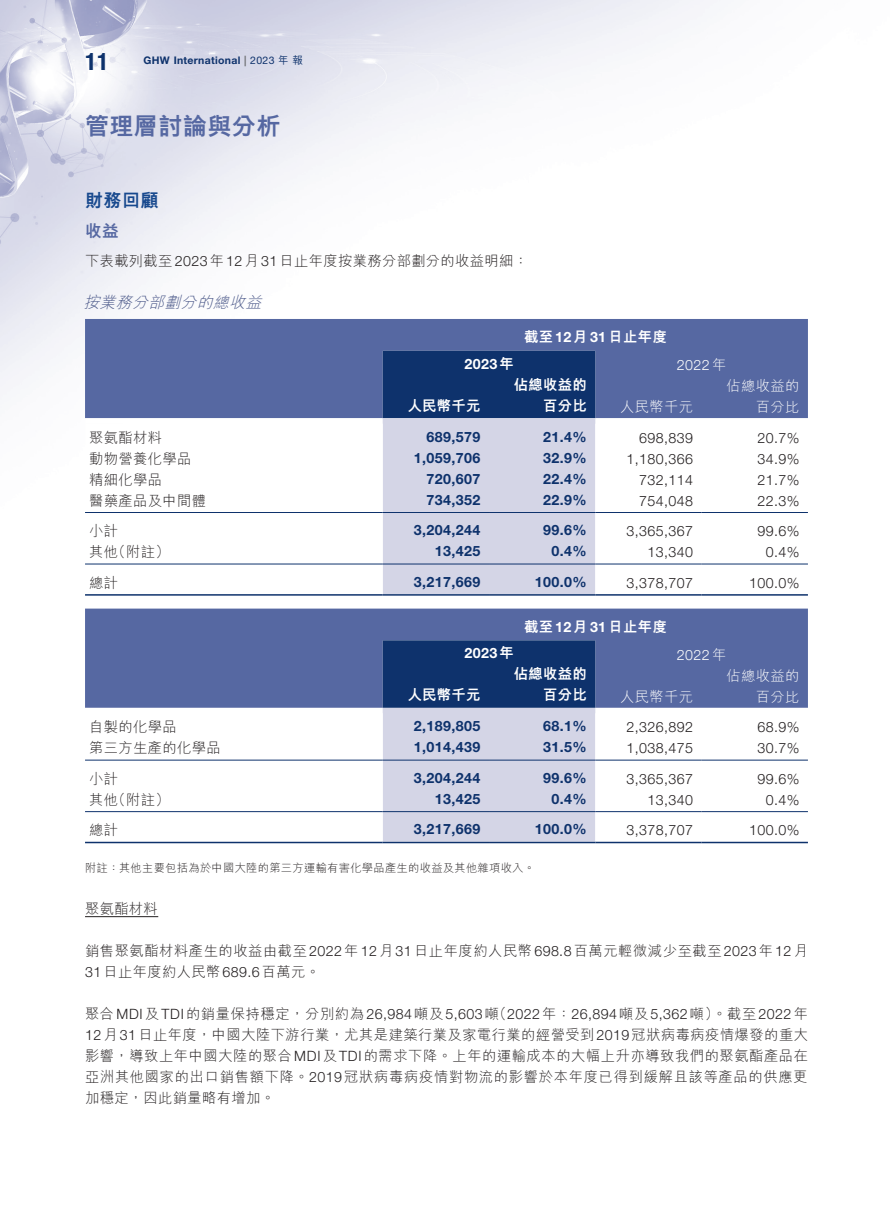
<style>
.page{position:relative;width:893px;height:1212px;background:#fff}
.page>*{position:absolute;margin:0;border:0;box-sizing:border-box;transform-origin:0 0}
.t1{font:800 24px "M Hei HK";letter-spacing:.02em;color:#5668a2}
.t2{font:700 condensed 24px "Helvetica Neue LT Pro";color:#0e326c}
._3__標題{font:800 18px "M Hei HK";color:#18498e}
._4__副標題{font:800 16.5px "M Hei HK";color:#5668a2}
._5__副副標題{font:italic 300 15.75px "M Hei HK";color:#4e5b8b}
._1__內文{font:300 14.25px/21px "M Hei HK";letter-spacing:.03em;color:#231f20}
._1__內文-2{font:300 14.25px "Helvetica Neue LT Pro";letter-spacing:.03em;color:#231f20}
._1__內文-3{font:700 14.25px "Helvetica Neue LT Pro";letter-spacing:.03em;color:#0e326c}
._1__內文-4{font:800 14.25px "M Hei HK";letter-spacing:.03em;color:#fff}
._1__內文-5{font:300 14.25px "M Hei HK";letter-spacing:.03em;color:#fff}
._1__內文-6{font:300 14.25px "Helvetica Neue LT Pro";letter-spacing:.03em;color:#fff}
._1__內文-7{font:700 14.25px "Helvetica Neue LT Pro";letter-spacing:.03em;color:#fff}
._2__附註內文{font:300 11.25px "M Hei HK";letter-spacing:.03em;color:#231f20}
.t3{font:700 10.5px "Helvetica Neue LT Pro";letter-spacing:.03em;color:#0e326c}
.s1{color:#6c6d70}
.s2{font-weight:400}
.s3{font-family:"M Hei HK";font-weight:500}
.s4{font-family:"Helvetica Neue LT Pro"}
.s5{font-family:"Helvetica Neue LT Pro";font-weight:700}
.s6{font-family:"M Hei HK";font-weight:800}
.s7{font-family:"M Hei HK"}
</style>
<div class="page">
<img style="left:0;top:0;width:808px;height:918px">
<div style="left:85px;top:319px;width:723px;height:32px;background:#5668a2"></div>
<svg style="left:85px;top:351px;width:723px;height:73px;background:#4f649a"></svg>
<svg style="left:85px;top:424px;width:723px;height:176px"></svg>
<hr style="left:85px;top:512px;width:298px;height:1px;background:#0e326c">
<hr style="left:383px;top:512px;width:106px;height:1px;background:#0e326c">
<hr style="left:489px;top:512px;width:106px;height:1px;background:#0e326c">
<hr style="left:595px;top:512px;width:107px;height:1px;background:#0e326c">
<hr style="left:702px;top:512px;width:106px;height:1px;background:#0e326c">
<hr style="left:85px;top:564px;width:298px;height:1px;background:#0e326c">
<hr style="left:383px;top:564px;width:106px;height:1px;background:#0e326c">
<hr style="left:489px;top:564px;width:106px;height:1px;background:#0e326c">
<hr style="left:595px;top:564px;width:107px;height:1px;background:#0e326c">
<hr style="left:702px;top:564px;width:106px;height:1px;background:#0e326c">
<hr style="left:85px;top:594px;width:298px;height:2px;background:#0e326c">
<hr style="left:383px;top:594px;width:106px;height:2px;background:#0e326c">
<hr style="left:489px;top:594px;width:106px;height:2px;background:#0e326c">
<hr style="left:595px;top:594px;width:107px;height:2px;background:#0e326c">
<hr style="left:702px;top:594px;width:106px;height:2px;background:#0e326c">
<div style="left:85px;top:609px;width:723px;height:31px;background:#5668a2"></div>
<svg style="left:85px;top:640px;width:723px;height:73px;background:#4d6399"></svg>
<svg style="left:85px;top:713px;width:723px;height:134px"></svg>
<hr style="left:85px;top:760px;width:298px;height:1px;background:#0e326c">
<hr style="left:383px;top:760px;width:106px;height:1px;background:#0e326c">
<hr style="left:489px;top:760px;width:106px;height:1px;background:#0e326c">
<hr style="left:595px;top:760px;width:107px;height:1px;background:#0e326c">
<hr style="left:702px;top:760px;width:106px;height:1px;background:#0e326c">
<hr style="left:85px;top:811px;width:298px;height:1px;background:#0e326c">
<hr style="left:383px;top:811px;width:106px;height:1px;background:#0e326c">
<hr style="left:489px;top:811px;width:106px;height:1px;background:#0e326c">
<hr style="left:595px;top:811px;width:107px;height:1px;background:#0e326c">
<hr style="left:702px;top:811px;width:106px;height:1px;background:#0e326c">
<hr style="left:85px;top:842px;width:298px;height:1px;background:#0e326c">
<hr style="left:383px;top:842px;width:106px;height:1px;background:#0e326c">
<hr style="left:489px;top:842px;width:106px;height:1px;background:#0e326c">
<hr style="left:595px;top:842px;width:107px;height:1px;background:#0e326c">
<hr style="left:702px;top:842px;width:106px;height:1px;background:#0e326c">
<hr style="left:85px;top:916px;width:73px;height:1px;background:#231f20">
<h1 class="t2" style="left:85px;top:47px;width:25px">11</h1>
<p class="t3" style="left:144px;top:53px;width:161px">GHW International <span class="s1">|</span> <span class="s2">2023</span> <span class="s3">年報</span></p>
<h1 class="t1" style="left:85px;top:114px;width:197px">管理層討論與分析</h1>
<p class="_3__標題" style="left:85px;top:192px;width:75px">財務回顧</p>
<p class="_4__副標題" style="left:85px;top:223px;width:35px">收益</p>
<p class="_1__內文" style="left:85px;top:250px;width:445px">下表載列截至<span class="s4">2023</span>年<span class="s4">12</span>月<span class="s4">31</span>日止年度按業務分部劃分的收益明細：</p>
<p class="_5__副副標題" style="left:83px;top:295px;width:183px">按業務分部劃分的總收益</p>
<p class="_1__內文-4" style="left:524px;top:330px;width:144px">截至<span class="s5">12</span>月<span class="s5">31</span>日止年度</p>
<p class="_1__內文" style="left:89px;top:427px;width:74px">聚氨酯材料</p>
<p class="_1__內文-7" style="left:464px;top:355px;width:51px">2023<span class="s6">年</span></p>
<p class="_1__內文-4" style="left:408px;top:398px;width:74px">人民幣千元</p>
<p class="_1__內文-4" style="left:514px;top:377px;width:74px">佔總收益的</p>
<p class="_1__內文-4" style="left:543px;top:398px;width:45px">百分比</p>
<p class="_1__內文-3" style="left:427px;top:428px;width:55px">689,579</p>
<p class="_1__內文-3" style="left:543px;top:428px;width:45px">21.4%</p>
<p class="_1__內文-6" style="left:677px;top:356px;width:51px">2022 <span class="s7">年</span></p>
<p class="_1__內文-5" style="left:620px;top:399px;width:74px">人民幣千元</p>
<p class="_1__內文-2" style="left:639px;top:429px;width:55px">698,839</p>
<p class="_1__內文-5" style="left:727px;top:378px;width:74px">佔總收益的</p>
<p class="_1__內文-5" style="left:756px;top:399px;width:45px">百分比</p>
<p class="_1__內文-2" style="left:757px;top:429px;width:43px">20.7%</p>
<p class="_1__內文" style="left:89px;top:448px;width:104px">動物營養化學品</p>
<p class="_1__內文-3" style="left:414px;top:449px;width:68px">1,059,706</p>
<p class="_1__內文-3" style="left:543px;top:449px;width:45px">32.9%</p>
<p class="_1__內文-2" style="left:627px;top:450px;width:68px">1,180,366</p>
<p class="_1__內文-2" style="left:757px;top:450px;width:43px">34.9%</p>
<p class="_1__內文" style="left:89px;top:469px;width:74px">精細化學品</p>
<p class="_1__內文-3" style="left:427px;top:470px;width:55px">720,607</p>
<p class="_1__內文-3" style="left:543px;top:470px;width:45px">22.4%</p>
<p class="_1__內文-2" style="left:639px;top:471px;width:55px">732,114</p>
<p class="_1__內文-2" style="left:757px;top:471px;width:43px">21.7%</p>
<p class="_1__內文" style="left:89px;top:490px;width:118px">醫藥產品及中間體</p>
<p class="_1__內文-3" style="left:427px;top:491px;width:55px">734,352</p>
<p class="_1__內文-3" style="left:543px;top:491px;width:45px">22.9%</p>
<p class="_1__內文-2" style="left:639px;top:492px;width:55px">754,048</p>
<p class="_1__內文-2" style="left:757px;top:492px;width:43px">22.3%</p>
<p class="_1__內文" style="left:89px;top:520px;width:30px">小計</p>
<p class="_1__內文-3" style="left:414px;top:521px;width:68px">3,204,244</p>
<p class="_1__內文-3" style="left:543px;top:521px;width:45px">99.6%</p>
<p class="_1__內文-2" style="left:627px;top:522px;width:68px">3,365,367</p>
<p class="_1__內文-2" style="left:757px;top:522px;width:43px">99.6%</p>
<p class="_1__內文" style="left:111px;top:541px;width:60px">（附註(</p>
<p class="_1__內文" style="left:89px;top:541px;width:30px">其他</p>
<p class="_1__內文-3" style="left:435px;top:542px;width:47px">13,425</p>
<p class="_1__內文-3" style="left:552px;top:542px;width:37px">0.4%</p>
<p class="_1__內文-2" style="left:648px;top:543px;width:47px">13,340</p>
<p class="_1__內文-2" style="left:766px;top:543px;width:35px">0.4%</p>
<p class="_1__內文" style="left:89px;top:572px;width:30px">總計</p>
<p class="_1__內文-3" style="left:414px;top:573px;width:68px">3,217,669</p>
<p class="_1__內文-3" style="left:535px;top:573px;width:53px">100.0%</p>
<p class="_1__內文-2" style="left:627px;top:574px;width:68px">3,378,707</p>
<p class="_1__內文-2" style="left:749px;top:574px;width:52px">100.0%</p>
<p class="_1__內文-4" style="left:524px;top:620px;width:144px">截至<span class="s5">12</span>月<span class="s5">31</span>日止年度</p>
<p class="_1__內文" style="left:89px;top:716px;width:89px">自製的化學品</p>
<p class="_1__內文-7" style="left:464px;top:644px;width:51px">2023<span class="s6">年</span></p>
<p class="_1__內文-4" style="left:408px;top:688px;width:74px">人民幣千元</p>
<p class="_1__內文-4" style="left:514px;top:667px;width:74px">佔總收益的</p>
<p class="_1__內文-4" style="left:543px;top:688px;width:45px">百分比</p>
<p class="_1__內文-3" style="left:414px;top:717px;width:68px">2,189,805</p>
<p class="_1__內文-3" style="left:543px;top:717px;width:45px">68.1%</p>
<p class="_1__內文-6" style="left:677px;top:646px;width:51px">2022 <span class="s7">年</span></p>
<p class="_1__內文-5" style="left:620px;top:689px;width:74px">人民幣千元</p>
<p class="_1__內文-2" style="left:627px;top:719px;width:68px">2,326,892</p>
<p class="_1__內文-5" style="left:727px;top:668px;width:74px">佔總收益的</p>
<p class="_1__內文-5" style="left:756px;top:689px;width:45px">百分比</p>
<p class="_1__內文-2" style="left:757px;top:719px;width:43px">68.9%</p>
<p class="_1__內文" style="left:89px;top:737px;width:133px">第三方生產的化學品</p>
<p class="_1__內文-3" style="left:414px;top:738px;width:68px">1,014,439</p>
<p class="_1__內文-3" style="left:543px;top:738px;width:45px">31.5%</p>
<p class="_1__內文-2" style="left:627px;top:740px;width:68px">1,038,475</p>
<p class="_1__內文-2" style="left:757px;top:740px;width:43px">30.7%</p>
<p class="_1__內文" style="left:89px;top:768px;width:30px">小計</p>
<p class="_1__內文-3" style="left:414px;top:769px;width:68px">3,204,244</p>
<p class="_1__內文-3" style="left:543px;top:769px;width:45px">99.6%</p>
<p class="_1__內文-2" style="left:627px;top:770px;width:68px">3,365,367</p>
<p class="_1__內文-2" style="left:757px;top:770px;width:43px">99.6%</p>
<p class="_1__內文" style="left:111px;top:789px;width:60px">（附註(</p>
<p class="_1__內文" style="left:89px;top:789px;width:30px">其他</p>
<p class="_1__內文-3" style="left:435px;top:790px;width:47px">13,425</p>
<p class="_1__內文-3" style="left:552px;top:790px;width:37px">0.4%</p>
<p class="_1__內文-2" style="left:648px;top:791px;width:47px">13,340</p>
<p class="_1__內文-2" style="left:766px;top:791px;width:35px">0.4%</p>
<p class="_1__內文" style="left:89px;top:819px;width:30px">總計</p>
<p class="_2__附註內文" style="left:85px;top:862px;width:452px">附註：其他主要包括為於中國大陸的第三方運輸有害化學品產生的收益及其他雜項收入。</p>
<p class="_1__內文" style="left:85px;top:898px;width:74px">聚氨酯材料</p>
<p class="_1__內文" style="left:85px;top:940px;width:724px">銷售聚氨酯材料產生的收益由截至<span class="s4">2022</span>年<span class="s4">12</span>月<span class="s4">31</span>日止年度約人民幣<span class="s4">698.8</span>百萬元輕微減少至截至<span class="s4">2023</span>年<span class="s4">12</span>月<br><span class="s4">31</span>日止年度約人民幣<span class="s4">689.6</span>百萬元。</p>
<p class="_1__內文" style="left:85px;top:1003px;width:724px;text-align:justify">聚合<span class="s4">MDI</span>及<span class="s4">TDI</span>的銷量保持穩定，分別約為<span class="s4">26,984</span>噸及<span class="s4">5,603</span> （噸 <span class="s4">2022</span>年：<span class="s4">26,894</span>噸及<span class="s4">5,362</span>噸）。截至<span class="s4">2022</span>年<span class="s4">12</span>月<span class="s4">31</span>日止年度，中國大陸下游行業，尤其是建築行業及家電行業的經營受到<span class="s4">2019</span>冠狀病毒病疫情爆發的重大影響，導致上年中國大陸的聚合<span class="s4">MDI</span>及<span class="s4">TDI</span>的需求下降。上年的運輸成本的大幅上升亦導致我們的聚氨酯產品在亞洲其他國家的出口銷售額下降。<span class="s4">2019</span>冠狀病毒病疫情對物流的影響於本年度已得到緩解且該等產品的供應更加穩定，因此銷量略有增加。</p>
<p class="_1__內文-3" style="left:535px;top:820px;width:53px">100.0%</p>
<p class="_1__內文-3" style="left:414px;top:820px;width:68px">3,217,669</p>
<p class="_1__內文-2" style="left:749px;top:822px;width:52px">100.0%</p>
<p class="_1__內文-2" style="left:627px;top:822px;width:68px">3,378,707</p>
</div>
